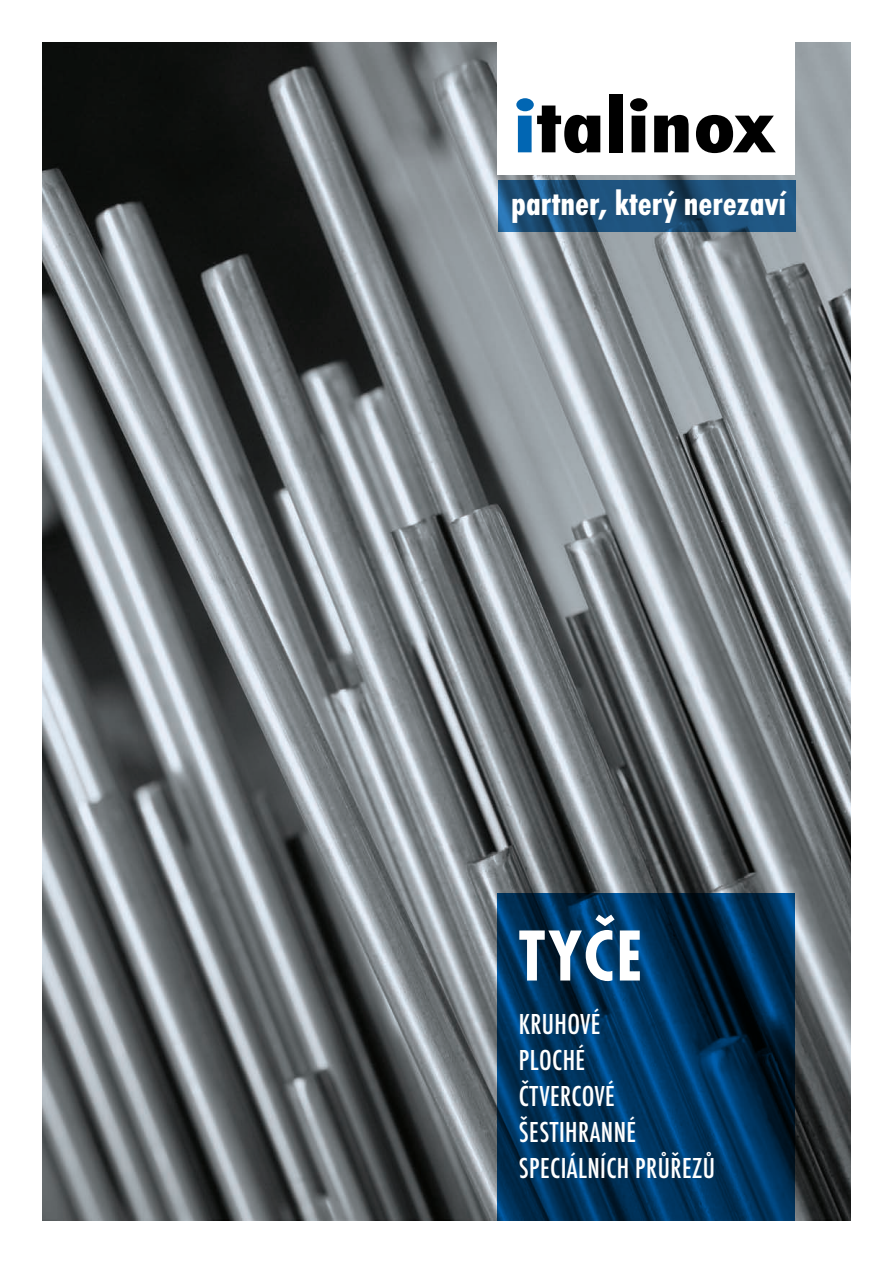
<style>
.page{position:relative;width:893px;height:1263px;background:#fff}
.page>*{position:absolute;margin:0;border:0;box-sizing:border-box;transform-origin:0 0}
.t1{font:700 condensed 75px "Futura TOT";color:#fff}
.t2{font:700 condensed 36px "Futura TOT";color:#fff;scale:1.04 1}
.t3{font:500 condensed 30px "Futura TOT";letter-spacing:.015em;color:#fff}
</style>
<div class="page">
<img style="left:43px;top:43px;width:807px;height:1177px">
<svg style="left:498px;top:181px;width:297px;height:51px;background:#1c4f77"></svg>
<svg style="left:497px;top:893px;width:298px;height:327px;background:#003057"></svg>
<div style="left:497px;top:0;width:298px;height:174px;background:#fff"></div>
<svg style="left:630px;top:98px;width:17px;height:54px"></svg>
<svg style="left:654px;top:115px;width:35px;height:37px"></svg>
<svg style="left:516px;top:98px;width:84px;height:55px"></svg>
<svg style="left:696px;top:115px;width:80px;height:38px"></svg>
<div style="left:609px;top:94px;width:14px;height:58px;background:#000"></div>
<p class="t2" style="left:511px;top:183px;width:266px">partner, který nerezaví</p>
<p class="t1" style="left:519px;top:912px;width:125px">TYČE</p>
<p class="t3" style="left:519px;top:1007px;width:83px">KRUHOVÉ</p>
<p class="t3" style="left:519px;top:1043px;width:68px">PLOCHÉ</p>
<p class="t3" style="left:519px;top:1079px;width:97px">ČTVERCOVÉ</p>
<p class="t3" style="left:519px;top:1115px;width:119px">ŠESTIHRANNÉ</p>
<p class="t3" style="left:519px;top:1151px;width:197px">SPECIÁLNÍCH PRŮŘEZŮ</p>
</div>
